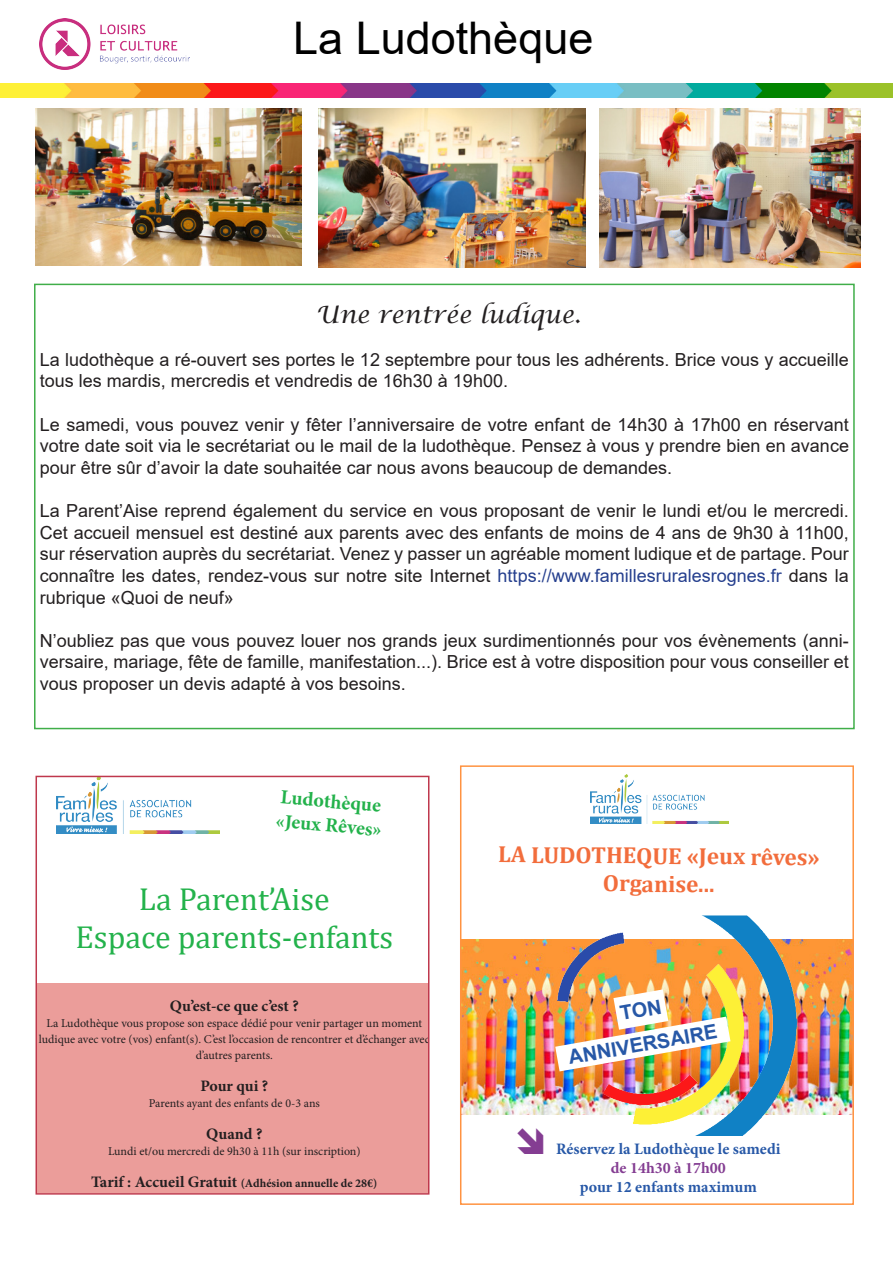
<style>
.page{position:relative;width:893px;height:1263px;background:#fff}
.page>*{position:absolute;margin:0;border:0;box-sizing:border-box;transform-origin:0 0}
.t1{font:45px "Arial";color:#000}
.t2{font:31.95px/38.4px "Cambria";color:#23b24b;text-align:center}
.t3{font:italic 24px "Lucida Calligraphy";color:#231f20}
.t4{font:700 23.25px/27.9px "Cambria";letter-spacing:-.01em;color:#f26d3c;text-align:center}
.t5{font:700 19.95px/24px "Minion Pro";color:#23b24b}
.t6{font:700 19.95px/34.2px "Arial";color:#2758a7;text-align:center}
.t7{font:18px/21.6px "Arial";color:#231f20;text-align:justify}
.t8{font:700 15.9px/19.2px "Minion Pro";color:#2758a7;text-align:center}
.t9{font:700 15.9px "Minion Pro";color:#231f20}
.t10{font:12px/15.9px "Minion Pro";color:#231f20;text-align:center}
.t11{font:700 12px "Minion Pro";color:#231f20}
.s1{color:#253f8e}
.s2{font-size:15.9px}
.s3{color:#843d92}
</style>
<div class="page">
<img style="left:0;top:84px;width:893px;height:13px">
<img style="left:39px;top:18px;width:151px;height:52px">
<div style="left:34px;top:284px;width:821px;height:445px;border:2px solid #40ae49"></div>
<img style="left:36px;top:108px;width:266px;height:157px">
<img style="left:319px;top:108px;width:266px;height:160px">
<img style="left:600px;top:108px;width:260px;height:160px">
<img style="left:56px;top:779px;width:163px;height:55px">
<div style="left:36px;top:983px;width:393px;height:210px;background:#eb9d9a"></div>
<div style="left:36px;top:776px;width:393px;height:418px;border:2px solid #bf384c"></div>
<img style="left:463px;top:939px;width:388px;height:175px">
<img style="left:590px;top:775px;width:139px;height:48px">
<img style="left:558px;top:916px;width:238px;height:219px">
<img style="left:555px;top:989px;width:175px;height:82px">
<div style="left:460px;top:765px;width:394px;height:440px;border:2px solid #ff9341"></div>
<p class="t1" style="left:293px;top:7px;width:302px">La Ludothèque</p>
<p class="t3" style="left:316px;top:300px;width:266px">Une rentrée ludique.</p>
<p class="t7" style="left:40px;top:349px;width:811px">La ludothèque a ré-ouvert ses portes le 12 septembre pour tous les adhérents. Brice vous y accueille tous les mardis, mercredis et vendredis de 16h30 à 19h00.</p>
<p class="t7" style="left:40px;top:413px;width:811px">Le samedi, vous pouvez venir y fêter l’anniversaire de votre enfant de 14h30 à 17h00 en réservant votre date soit via le secrétariat ou le mail de la ludothèque. Pensez à vous y prendre bien en avance pour être sûr d’avoir la date souhaitée car nous avons beaucoup de demandes.</p>
<p class="t7" style="left:40px;top:500px;width:811px">La Parent’Aise reprend également du service en vous proposant de venir le lundi et/ou le mercredi.<br>Cet accueil mensuel est destiné aux parents avec des enfants de moins de 4 ans de 9h30 à 11h00, sur réservation auprès du secrétariat. Venez y passer un agréable moment ludique et de partage. Pour connaître les dates, rendez-vous sur notre site Internet <span class="s1">https://www.famillesruralesrognes.fr</span> dans la rubrique «Quoi de neuf»</p>
<p class="t7" style="left:40px;top:629px;width:811px">N’oubliez pas que vous pouvez louer nos grands jeux surdimentionnés pour vos évènements (anni&shy;versaire, mariage, fête de famille, manifestation...). Brice est à votre disposition pour vous conseiller et vous proposer un devis adapté à vos besoins.</p>
<p class="t5" style="left:279px;top:784px;width:108px;rotate:5deg">Ludothèque «Jeux Rêves»</p>
<p class="t2" style="left:76px;top:880px;width:319px">La Parent’Aise<br>Espace parents-enfants</p>
<p class="t9" style="left:170px;top:995px;width:131px">Qu’est-ce que c’est ?</p>
<p class="t10" style="left:39px;top:1015px;width:392px">La Ludothèque vous propose son espace dédié pour venir partager un moment ludique avec votre (vos) enfant(s). C’est l’occasion de rencontrer et d’échanger avec d’autres parents.</p>
<p class="t9" style="left:200px;top:1074px;width:69px">Pour qui ?</p>
<p class="t10" style="left:149px;top:1095px;width:173px">Parents ayant des enfants de 0-3 ans</p>
<p class="t9" style="left:206px;top:1122px;width:58px">Quand ?</p>
<p class="t10" style="left:108px;top:1143px;width:254px">Lundi et/ou mercredi de 9h30 à 11h (sur inscription)</p>
<p class="t11" style="left:91px;top:1174px;width:288px"><span class="s2">Tarif : Accueil Gratuit</span> (Adhésion annuelle de 28€)</p>
<p class="t4" style="left:498px;top:841px;width:323px">LA LUDOTHEQUE «Jeux rêves»<br>Organise...</p>
<p class="t6" style="left:560px;top:1007px;width:152px;rotate:-10deg">TON<br>ANNIVERSAIRE</p>
<p class="t8" style="left:556px;top:1139px;width:226px">Réservez la Ludothèque le samedi <span class="s3">de 14h30 à 17h00<br></span>pour 12 enfants maximum</p>
</div>
